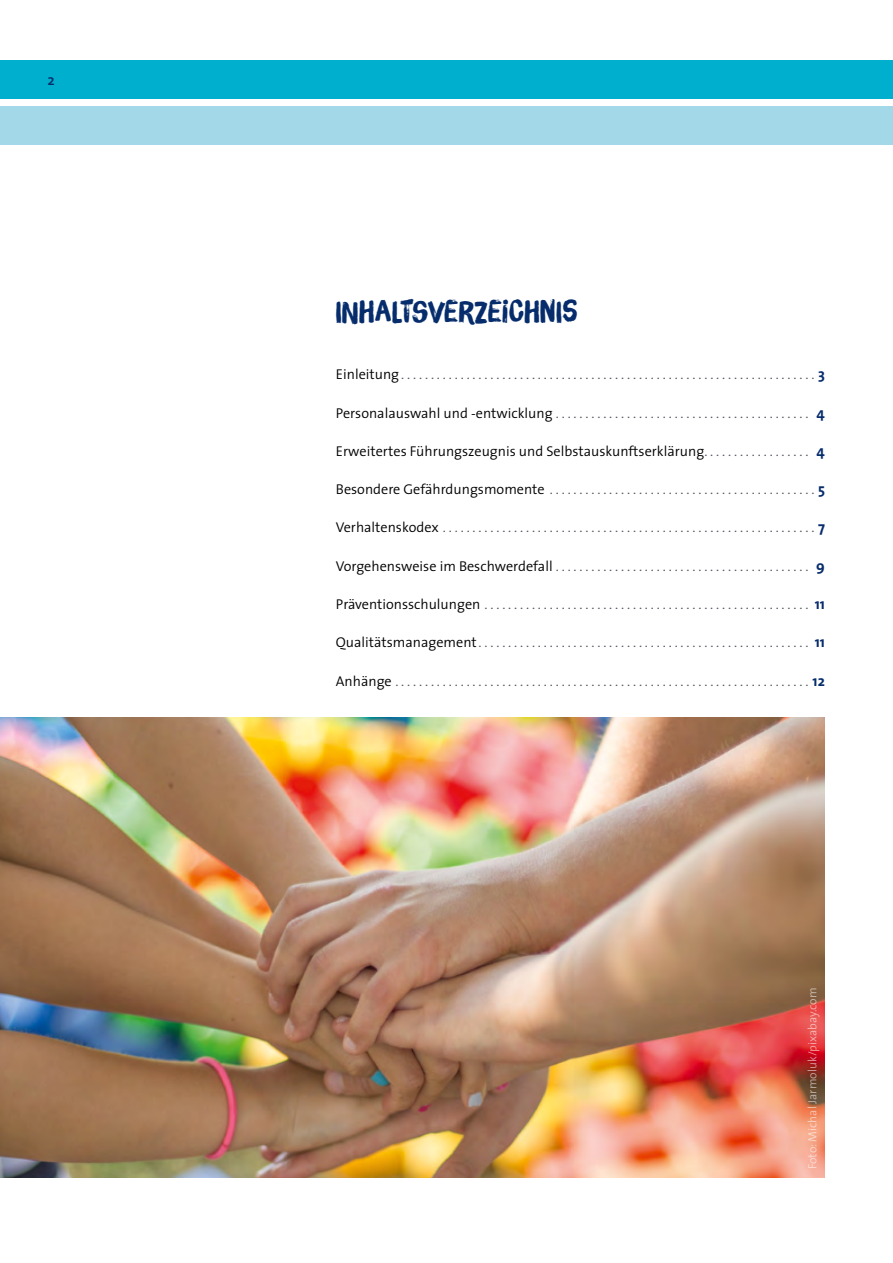
<style>
.page{position:relative;width:893px;height:1263px;background:#fff}
.page>*{position:absolute;margin:0;border:0;box-sizing:border-box;transform-origin:0 0}
._01_Head_20{font:30px "Brush Up";letter-spacing:.02em;color:#062c6c}
.t1{font:600 15px "The Sans";color:#062c6c}
.Inhalt{font:300 14.25px "The Sans";color:#51545e}
.Inhalt-2{font:300 14.25px "The Sans";color:#000}
.t2{font:300 12px "The Sans";color:#fff}
.s1{color:#000}
.s2{font-weight:700;font-size:15px;color:#062c6c}
.s3{color:#51545e}
</style>
<div class="page">
<img style="left:0;top:717px;width:825px;height:461px">
<div style="left:0;top:106px;width:893px;height:38px;background:#a3d8e8"></div>
<div style="left:0;top:61px;width:893px;height:38px;background:#00afcd"></div>
<p class="t1" style="left:47px;top:67px;width:9px">2</p>
<p class="_01_Head_20" style="left:336px;top:293px;width:243px">INHALTSVERZEICHNIS</p>
<p class="Inhalt" style="left:336px;top:363px;width:490px"><span class="s1">Einleitung</span>.......................................................................<span class="s2">3</span></p>
<p class="Inhalt" style="left:336px;top:401px;width:490px"><span class="s1">Personalauswahlund-entwicklung</span>............................................ <span class="s2">4</span></p>
<p class="Inhalt-2" style="left:336px;top:439px;width:490px">Erweitertes Führungszeugnis und Selbstauskunftserklärung<span class="s3">.. . . . . . . . . . . . . . . . . .</span> <span class="s2">4</span></p>
<p class="Inhalt" style="left:336px;top:477px;width:490px"><span class="s1">BesondereGefährdungsmomente</span>..............................................<span class="s2">5</span></p>
<p class="Inhalt" style="left:336px;top:516px;width:490px"><span class="s1">Verhaltenskodex</span>................................................................<span class="s2">7</span></p>
<p class="Inhalt" style="left:336px;top:554px;width:490px"><span class="s1">VorgehensweiseimBeschwerdefall</span>............................................ <span class="s2">9</span></p>
<p class="Inhalt" style="left:336px;top:592px;width:490px"><span class="s1">Präventionsschulungen</span>........................................................ <span class="s2">11</span></p>
<p class="Inhalt" style="left:336px;top:631px;width:490px"><span class="s1">Qualitätsmanagement</span>......................................................... <span class="s2">11</span></p>
<p class="Inhalt" style="left:336px;top:669px;width:490px"><span class="s1">Anhänge</span>.......................................................................<span class="s2">12</span></p>
<p class="t2" style="left:802px;top:1169px;width:183px;rotate:-90deg">Foto: Michal Jarmoluk/pixabay.com</p>
</div>
